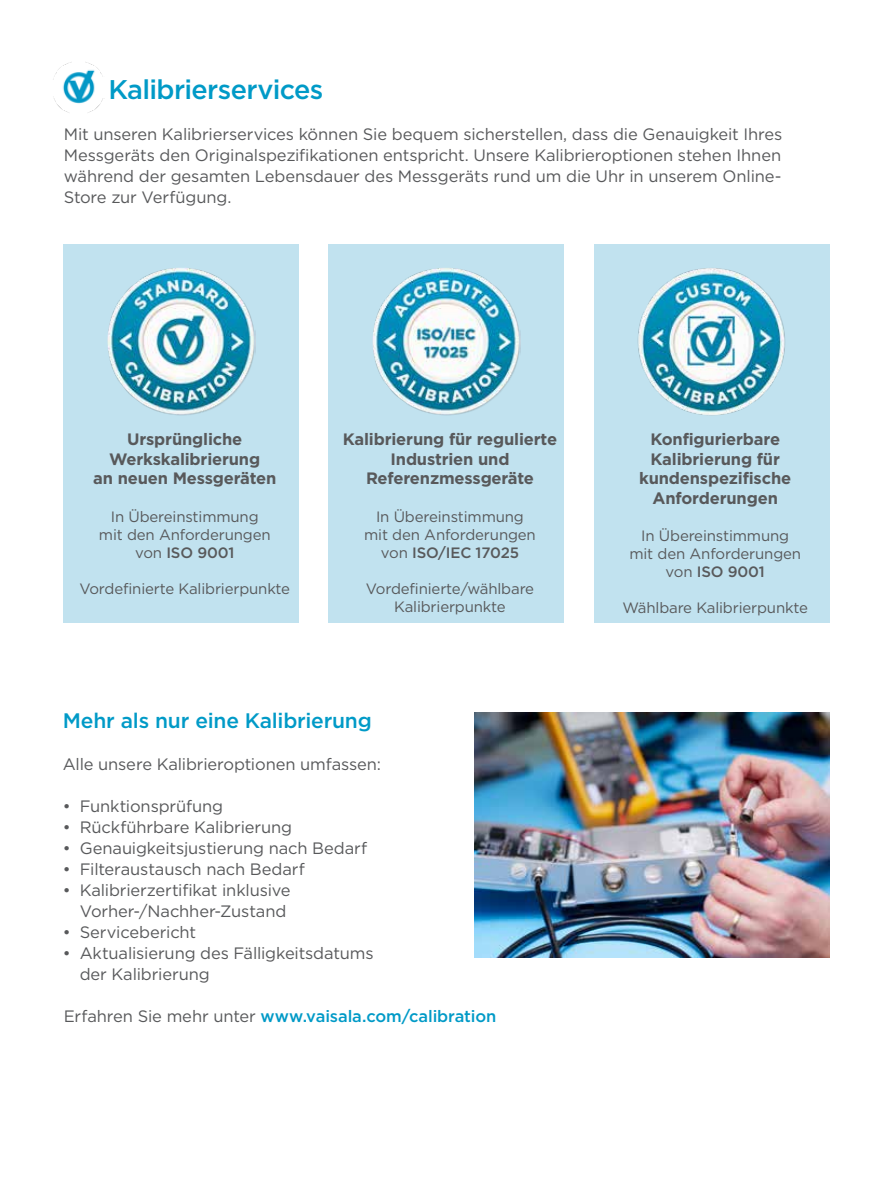
<style>
.page{position:relative;width:893px;height:1191px;background:#fff}
.page>*{position:absolute;margin:0;border:0;box-sizing:border-box;transform-origin:0 0}
.t1{font:500 27px "Gotham";letter-spacing:-.025em;color:#009ac7}
.t2{font:500 21px "Gotham";letter-spacing:-.01em;color:#009ac7}
.t3{font:16.5px/21px "Gotham";letter-spacing:-.01em;color:#58595b;text-align:justify}
.t4{font:700 16.5px/19.5px "Gotham";letter-spacing:-.01em;color:#58595b;text-align:center}
.t5{font:500 16.5px "Gotham";letter-spacing:-.005em;color:#009ac7}
.t6{font:15px/18px "Gotham";letter-spacing:-.01em;color:#58595b;text-align:center}
.s1{font-weight:500}
.s2{font-weight:400;color:#58595b}
</style>
<div class="page">
<div style="left:64px;top:245px;width:235px;height:378px;background:#c1e2ef"></div>
<div style="left:329px;top:245px;width:235px;height:378px;background:#c1e2ef"></div>
<div style="left:594px;top:245px;width:235px;height:378px;background:#c1e2ef"></div>
<img style="left:107px;top:268px;width:148px;height:148px">
<img style="left:372px;top:268px;width:149px;height:148px">
<img style="left:637px;top:268px;width:148px;height:148px">
<img style="left:475px;top:712px;width:354px;height:245px">
<img style="left:53px;top:62px;width:51px;height:51px">
<h1 class="t1" style="left:108px;top:72px;width:217px">Kalibrierservices</h1>
<p class="t3" style="left:64px;top:123px;width:720px">Mit unseren Kalibrierservices können Sie bequem sicherstellen, dass die Genauigkeit Ihres Messgeräts den Originalspezifikationen entspricht. Unsere Kalibrieroptionen stehen Ihnen während der gesamten Lebensdauer des Messgeräts rund um die Uhr in unserem Online-Store zur Verfügung.</p>
<p class="t4" style="left:93px;top:429px;width:185px">Ursprüngliche<br>Werkskalibrierung<br>an neuen Messgeräten</p>
<p class="t6" style="left:99px;top:507px;width:173px">In Übereinstimmung mit den Anforderungen von <span class="s1">ISO 9001</span></p>
<p class="t6" style="left:79px;top:579px;width:212px">Vordefinierte Kalibrierpunkte</p>
<p class="t4" style="left:343px;top:429px;width:216px">Kalibrierung für regulierte<br>Industrien und<br>Referenzmessgeräte</p>
<p class="t6" style="left:364px;top:507px;width:173px">In Übereinstimmung mit den Anforderungen von <span class="s1">ISO/IEC 17025</span></p>
<p class="t6" style="left:366px;top:579px;width:170px">Vordefinierte/wählbare<br>Kalibrierpunkte</p>
<p class="t2" style="left:63px;top:706px;width:311px">Mehr als nur eine Kalibrierung</p>
<p class="t3" style="left:63px;top:753px;width:320px">Alle unsere Kalibrieroptionen umfassen:</p>
<p class="t3" style="left:63px;top:795px;width:162px">• Funktionsprüfung</p>
<p class="t3" style="left:63px;top:816px;width:231px">• Rückführbare Kalibrierung</p>
<p class="t3" style="left:63px;top:837px;width:306px">• Genauigkeitsjustierung nach Bedarf</p>
<p class="t3" style="left:63px;top:858px;width:244px">• Filteraustausch nach Bedarf</p>
<p class="t3" style="left:63px;top:879px;width:229px;text-align:right">• Kalibrierzertifikat inklusive<br>Vorher-/Nachher-Zustand</p>
<p class="t3" style="left:63px;top:921px;width:135px">• Servicebericht</p>
<p class="t3" style="left:80px;top:942px;width:295px;text-indent:-17px">• Aktualisierung des Fälligkeitsdatums der Kalibrierung</p>
<p class="t5" style="left:64px;top:1005px;width:434px"><span class="s2">Erfahren Sie mehr unter</span> www.vaisala.com/calibration</p>
<p class="t4" style="left:639px;top:429px;width:153px">Konfigurierbare<br>Kalibrierung für kundenspezifische<br>Anforderungen</p>
<p class="t6" style="left:629px;top:526px;width:173px">In Übereinstimmung mit den Anforderungen von <span class="s1">ISO 9001</span></p>
<p class="t6" style="left:622px;top:598px;width:187px">Wählbare Kalibrierpunkte</p>
</div>
